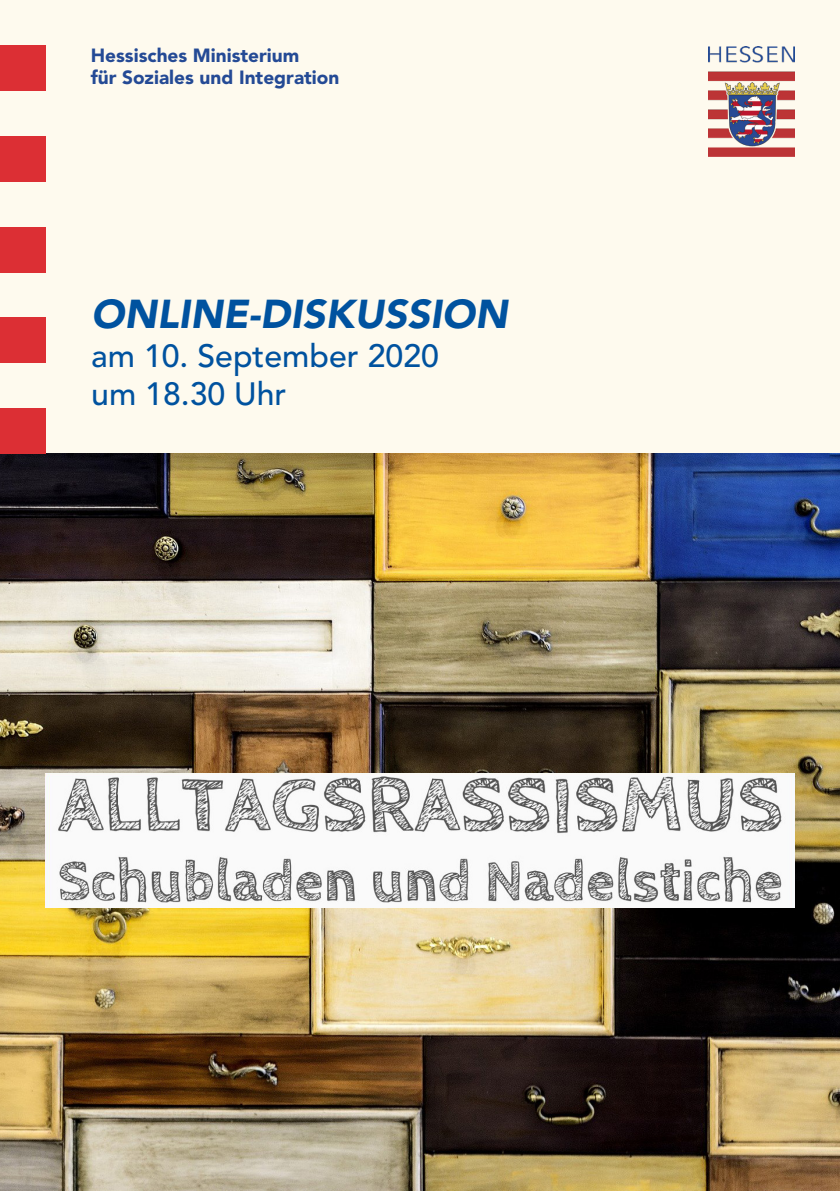
<style>
.page{position:relative;width:840px;height:1191px;background:#fff}
.page>*{position:absolute;margin:0;border:0;box-sizing:border-box;transform-origin:0 0}
.t1{font:italic 900 40px "Avenir LT Std";color:#00529f}
.t2{font:500 32px/38.4px "Avenir LT Std";color:#00529f}
.t3{font:900 19px/22px "Avenir LT Std";color:#244a95}
</style>
<div class="page">
<div style="left:0;top:0;width:839px;height:456px;background:#fefaee"></div>
<img style="left:708px;top:46px;width:85px;height:111px">
<div style="left:0;top:45px;width:45px;height:46px;background:#dc2f34"></div>
<div style="left:0;top:136px;width:45px;height:45px;background:#dc2f34"></div>
<div style="left:0;top:227px;width:45px;height:45px;background:#dc2f34"></div>
<div style="left:0;top:317px;width:45px;height:46px;background:#dc2f34"></div>
<img style="left:0;top:454px;width:839px;height:737px">
<div style="left:0;top:408px;width:45px;height:46px;background:#dc2f34"></div>
<img style="left:45px;top:773px;width:748px;height:134px">
<p class="t3" style="left:91px;top:44px;width:250px">Hessisches Ministerium<br>für Soziales und Integration</p>
<h1 class="t1" style="left:91px;top:290px;width:418px">ONLINE-DISKUSSION</h1>
<p class="t2" style="left:91px;top:337px;width:349px">am 10. September 2020 um 18.30 Uhr</p>
</div>
